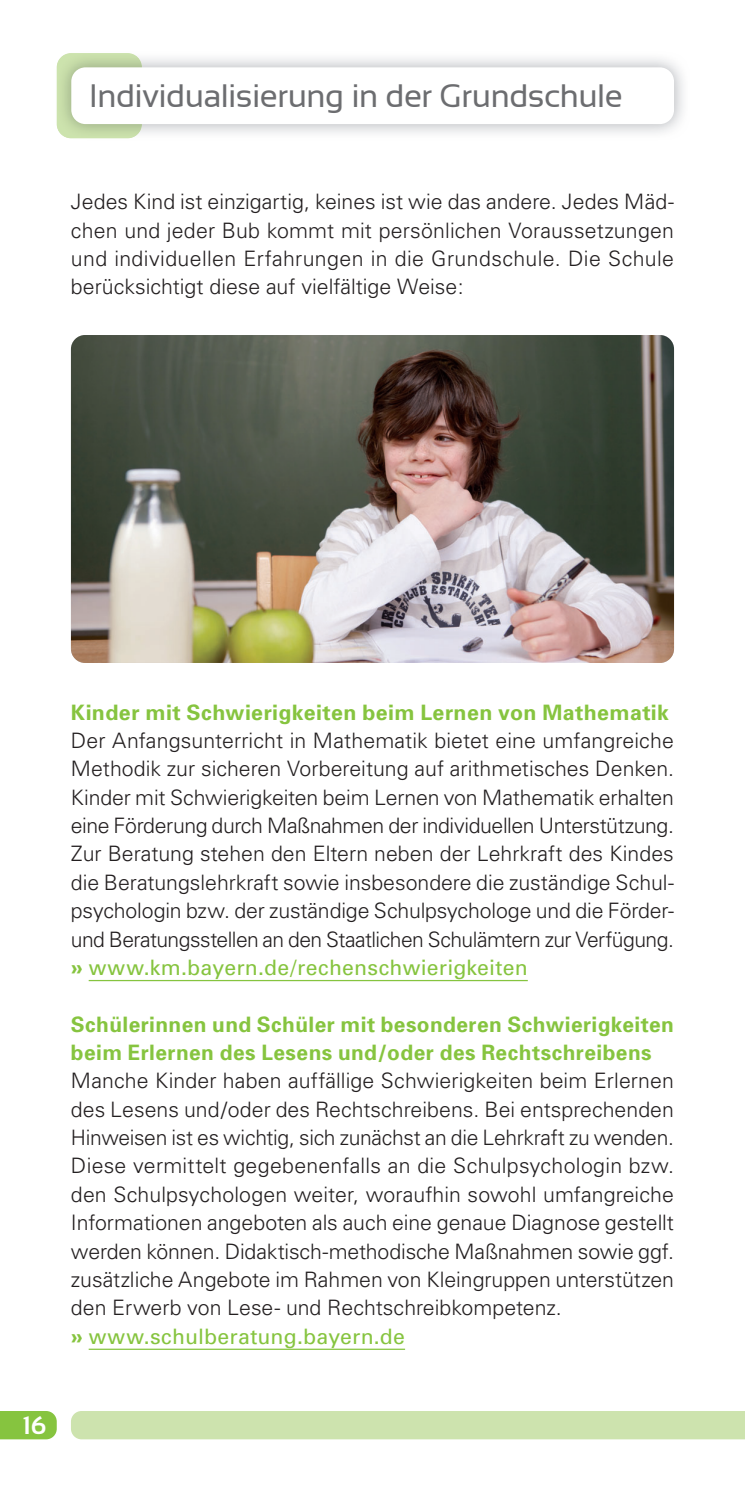
<style>
.page{position:relative;width:745px;height:1489px;background:#fff}
.page>*{position:absolute;margin:0;border:0;box-sizing:border-box;transform-origin:0 0}
.t1{font:32.5px "Sansation";letter-spacing:-.015em;color:#6c6d70}
.t2{font:700 25px "Sansation";color:#fff}
.t3{font:300 21.25px/28.2px "Univers";color:#231f20;text-align:justify}
.t4{font:700 21.25px/28.2px "Univers";letter-spacing:.02em;color:#86c43f}
.s1{font-weight:700;color:#86c43f}
.s2{font-weight:400;color:#86c43f}
</style>
<div class="page">
<div style="left:71px;top:1411px;width:673px;height:28px;background:#cde3ae"></div>
<div style="left:0;top:1411px;width:57px;height:28px;background:#86c43f"></div>
<img style="left:57px;top:53px;width:85px;height:85px;border-radius:14px">
<div style="left:71px;top:67px;width:602px;height:57px;background:#fff;border-radius:14px"></div>
<hr style="left:89px;top:979px;width:438px;height:2px;background:#86c43f">
<hr style="left:89px;top:1348px;width:316px;height:1px;background:#86c43f">
<img style="left:71px;top:335px;width:602px;height:328px;border-radius:14px">
<h1 class="t1" style="left:89px;top:78px;width:535px">Individualisierung in der Grundschule</h1>
<p class="t3" style="left:71px;top:189px;width:604px">Jedes Kind ist einzigartig, keines ist wie das andere. Jedes Mäd&shy;chen und jeder Bub kommt mit persönlichen Voraussetzungen und individuellen Erfahrungen in die Grundschule. Die Schule berücksichtigt diese auf vielfältige Weise:</p>
<p class="t4" style="left:71px;top:700px;width:599px">Kinder mit Schwierigkeiten beim Lernen von Mathematik</p>
<p class="t3" style="left:71px;top:728px;width:604px">Der Anfangsunterricht in Mathematik bietet eine umfangreiche Methodik zur sicheren Vorbereitung auf arithmetisches Denken.<br>Kinder mit Schwierigkeiten beim Lernen von Mathematik erhalten eine Förderung durch Maßnahmen der individuellen Unterstützung.<br>Zur Beratung stehen den Eltern neben der Lehrkraft des Kindes die Beratungslehrkraft sowie insbesondere die zuständige Schul&shy;psychologin bzw. der zuständige Schulpsychologe und die Förder&shy;und Beratungsstellen an den Staatlichen Schulämtern zur Verfügung. <span class="s1">»</span> <span class="s2">www.km.bayern.de/rechenschwierigkeiten</span></p>
<p class="t4" style="left:71px;top:1011px;width:604px">Schülerinnen und Schüler mit besonderen Schwierig keiten beim Erlernen des Lesens und/oder des Rechtschreibens</p>
<p class="t3" style="left:71px;top:1068px;width:604px;text-align:left">Manche Kinder haben auffällige Schwierigkeiten beim Erlernen des Lesens und/oder des Rechtschreibens. Bei entsprechenden Hinweisen ist es wichtig, sich zunächst an die Lehrkraft zu wenden.<br>Diese ver mittelt gegebenenfalls an die Schulpsychologin bzw. den Schulpsychologen weiter, woraufhin sowohl umfangreiche Informationen angeboten als auch eine genaue Diagnose gestellt werden können. Didaktisch-methodische Maßnahmen sowie ggf. zusätzliche Angebote im Rahmen von Kleingruppen unterstützen den Erwerb von Lese- und Rechtschreibkompetenz.<br><span class="s1">»</span> <span class="s2">www.schulberatung.bayern.de</span></p>
<p class="t2" style="left:23px;top:1411px;width:25px">16</p>
</div>
